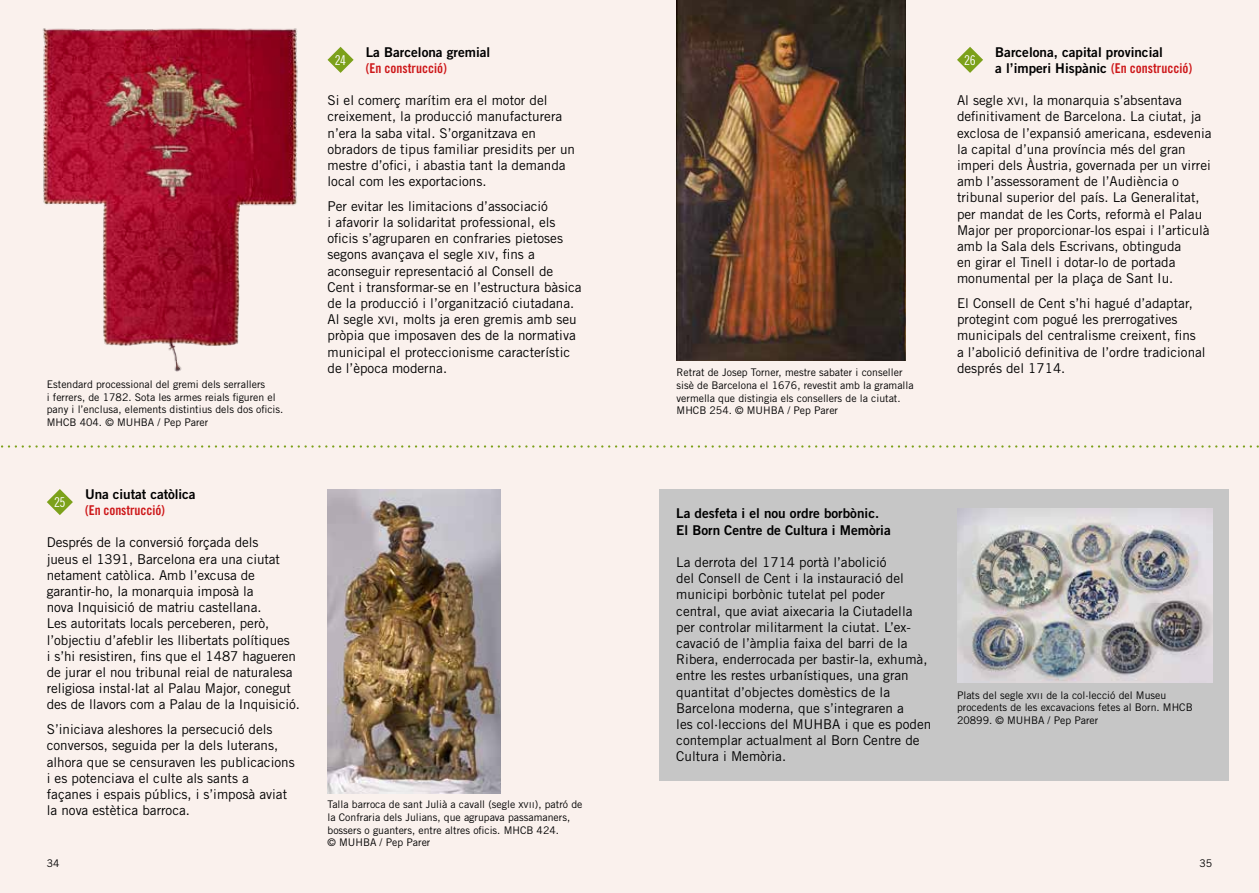
<style>
.page{position:relative;width:1259px;height:893px;background:#faf1ed}
.page>*{position:absolute;margin:0;border:0;box-sizing:border-box;transform-origin:0 0}
.t1{font:13.5px/16.2px "Trade Gothic LT Std";color:#000}
.t2{font:13.5px/16.2px "Trade Gothic LT Std Bd 2";color:#000}
.t3{font:13.5px "Trade Gothic LT Std Bd Cn 20";letter-spacing:-.005em;color:#cd1719}
.t4{font:13.5px "Trade Gothic LT Std Cn 18";color:#fff}
.t5{font:10.5px/12.6px "Trade Gothic LT Std";color:#000}
.s1{font-size:10.35px}
.s2{font-family:"Trade Gothic LT Std Bd Cn 20";color:#cd1719}
.s3{font-size:8.1px}
</style>
<div class="page">
<div style="left:659px;top:489px;width:569px;height:291px;background:#c6c6c6"></div>
<img style="left:42px;top:28px;width:256px;height:344px">
<img style="left:327px;top:489px;width:174px;height:304px">
<img style="left:676px;top:0;width:229px;height:360px">
<svg style="left:1px;top:445px;width:1258px;height:3px"></svg>
<img style="left:957px;top:509px;width:255px;height:174px">
<svg style="left:957px;top:47px;width:26px;height:26px"></svg>
<svg style="left:327px;top:47px;width:27px;height:26px"></svg>
<svg style="left:47px;top:489px;width:26px;height:26px"></svg>
<p class="t5" style="left:47px;top:378px;width:238px">Estendard processional del gremi dels serrallers<br>i ferrers, de 1782. Sota les armes reials figuren el pany i l’enclusa, elements distintius dels dos oficis.<br>MHCB 404. © MUHBA / Pep Parer</p>
<p class="t2" style="left:85px;top:486px;width:112px">Una ciutat catòlica</p>
<p class="t3" style="left:85px;top:502px;width:81px">(En construcció)</p>
<p class="t1" style="left:47px;top:534px;width:255px">Després de la conversió forçada dels<br>jueus el 1391, Barcelona era una ciutat netament catòlica. Amb l’excusa de garantir-ho, la monarquia imposà la<br>nova Inquisició de matriu castellana.<br>Les autoritats locals perceberen, però, l’objectiu d’afeblir les llibertats polítiques<br>i s’hi resistiren, fins que el 1487 hagueren de jurar el nou tribunal reial de naturalesa religiosa instal·lat al Palau Major, conegut des de llavors com a Palau de la Inquisició.</p>
<p class="t1" style="left:47px;top:721px;width:249px">S’iniciava aleshores la persecució dels conversos, seguida per la dels luterans, alhora que se censuraven les publicacions i es potenciava el culte als sants a façanes i espais públics, i s’imposà aviat la nova estètica barroca.</p>
<p class="t4" style="left:54px;top:494px;width:13px">25</p>
<p class="t2" style="left:366px;top:43px;width:126px">La Barcelona gremial</p>
<p class="t3" style="left:366px;top:60px;width:82px">(En construcció)</p>
<p class="t1" style="left:327px;top:92px;width:249px">Si el comerç marítim era el motor del creixement, la producció manufacturera n’era la saba vital. S’organitzava en obradors de tipus familiar presidits per un mestre d’ofici, i abastia tant la demanda local com les exportacions.</p>
<p class="t1" style="left:327px;top:198px;width:256px">Per evitar les limitacions d’associació<br>i afavorir la solidaritat professional, els oficis s’agruparen en confraries pietoses segons avançava el segle <span class="s1">XIV</span>, fins a aconseguir representació al Consell de Cent i transformar-se en l’estructura bàsica de la producció i l’organització ciutadana.<br>Al segle <span class="s1">XVI</span>, molts ja eren gremis amb seu pròpia que imposaven des de la normativa municipal el proteccionisme característic de l’època moderna.</p>
<p class="t2" style="left:995px;top:43px;width:198px">Barcelona, capital provincial<br>a l’imperi Hispànic <span class="s2">(En construcció)</span></p>
<p class="t1" style="left:957px;top:92px;width:256px">Al segle <span class="s1">XVI</span>, la monarquia s’absentava definitivament de Barcelona. La ciutat, ja exclosa de l’expansió americana, esdevenia la capital d’una província més del gran imperi dels Àustria, governada per un virrei amb l’assessorament de l’Audiència o tribunal superior del país. La Generalitat, per mandat de les Corts, reformà el Palau Major per proporcionar-los espai i l’articulà amb la Sala dels Escrivans, obtinguda<br>en girar el Tinell i dotar-lo de portada monumental per la plaça de Sant Iu.</p>
<p class="t1" style="left:957px;top:295px;width:250px">El Consell de Cent s’hi hagué d’adaptar, protegint com pogué les prerrogatives municipals del centralisme creixent, fins a l’abolició definitiva de l’ordre tradicional després del 1714.</p>
<p class="t4" style="left:335px;top:52px;width:13px">24</p>
<p class="t4" style="left:964px;top:52px;width:13px">26</p>
<p class="t5" style="left:676px;top:366px;width:239px">Retrat de Josep Torner, mestre sabater i conseller sisè de Barcelona el 1676, revestit amb la gramalla vermella que distingia els consellers de la ciutat.<br>MHCB 254. © MUHBA / Pep Parer</p>
<p class="t5" style="left:327px;top:798px;width:256px">Talla barroca de sant Julià a cavall (segle <span class="s3">XVII</span>), patró de la Confraria dels Julians, que agrupava passamaners, bossers o guanters, entre altres oficis. MHCB 424.<br>© MUHBA / Pep Parer</p>
<p class="t2" style="left:676px;top:505px;width:216px">La desfeta i el nou ordre borbònic.<br>El Born Centre de Cultura i Memòria</p>
<p class="t1" style="left:676px;top:554px;width:256px">La derrota del 1714 portà l’abolició<br>del Consell de Cent i la instauració del municipi borbònic tutelat pel poder central, que aviat aixecaria la Ciutadella per controlar militarment la ciutat. L’ex&shy;cavació de l’àmplia faixa del barri de la Ribera, enderrocada per bastir-la, exhumà, entre les restes urbanístiques, una gran quantitat d’objectes domèstics de la Barcelona moderna, que s’integraren a<br>les col·leccions del MUHBA i que es poden contemplar actualment al Born Centre de Cultura i Memòria.</p>
<p class="t5" style="left:957px;top:688px;width:237px">Plats del segle <span class="s3">XVII</span> de la col·lecció del Museu procedents de les excavacions fetes al Born. MHCB<br>20899. © MUHBA / Pep Parer</p>
<p class="t5" style="left:47px;top:856px;width:14px">34</p>
<p class="t5" style="left:1199px;top:856px;width:14px">35</p>
</div>
